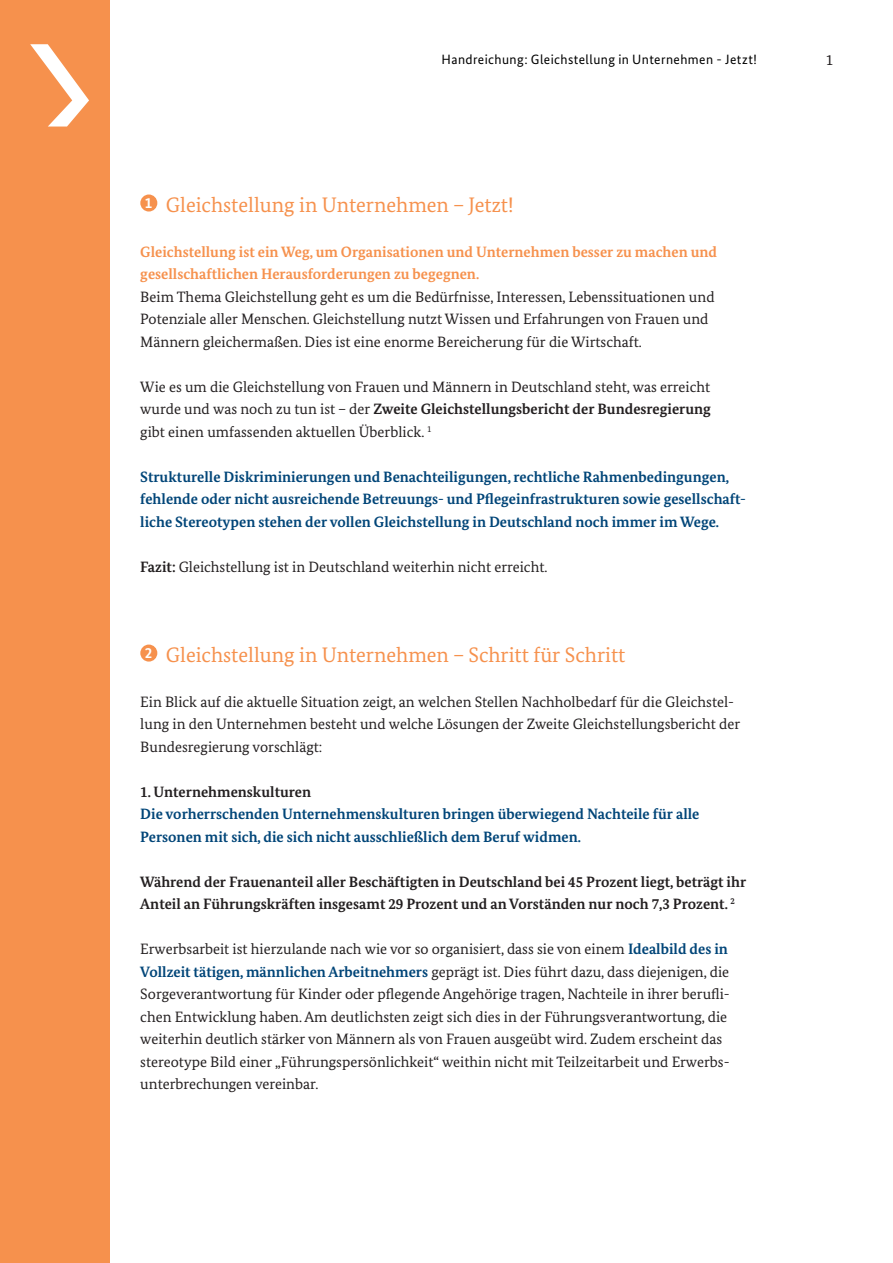
<style>
.page{position:relative;width:893px;height:1263px;background:#fff}
.page>*{position:absolute;margin:0;border:0;box-sizing:border-box;transform-origin:0 0}
.t1{font:21px "Bundes Serif";color:#f6914d}
.t2{font:15px/22.5px "Bundes Serif";color:#231f20}
.t3{font:700 15px/22.5px "Bundes Serif";color:#004578}
.t4{font:700 15px/22.5px "Bundes Serif";color:#231f20}
.t5{font:700 15px/22.5px "Bundes Serif";color:#f6914d}
.t6{font:13.5px "Bundes Sans";letter-spacing:.03em;color:#000}
.s1{font-weight:700}
.s2{font-weight:700;color:#004578}
</style>
<div class="page">
<div style="left:0;top:0;width:110px;height:1263px;background:#f6914d"></div>
<svg style="left:30px;top:44px;width:59px;height:83px"></svg>
<div style="left:140px;top:194px;width:17px;height:18px;background:#f6914d;border-radius:50%"></div>
<div style="left:140px;top:644px;width:17px;height:18px;background:#f6914d;border-radius:50%"></div>
<p class="t6" style="left:442px;top:51px;width:317px">Handreichung: Gleichstellung in Unternehmen - Jetzt!</p>
<p class="t2" style="left:826px;top:48px;width:9px">1</p>
<h1 class="t1" style="left:145px;top:191px;width:370px"><sup>1</sup> Gleichstellung in Unternehmen – Jetzt!</h1>
<p class="t5" style="left:140px;top:240px;width:578px">Gleichstellung ist ein Weg, um Organisationen und Unternehmen besser zu machen und gesellschaftlichen Herausforderungen zu begegnen.</p>
<p class="t2" style="left:140px;top:285px;width:576px">Beim Thema Gleichstellung geht es um die Bedürfnisse, Interessen, Lebenssituationen und<br>Potenziale aller Menschen. Gleichstellung nutzt Wissen und Erfahrungen von Frauen und<br>Männern gleichermaßen. Dies ist eine enorme Bereicherung für die Wirtschaft.</p>
<p class="t2" style="left:140px;top:375px;width:572px;text-align:justify">Wie es um die Gleichstellung von Frauen und Männern in Deutschland steht, was erreicht wurde und was noch zu tun ist – der <span class="s1">Zweite Gleichstellungsbericht der Bundesregierung </span>gibt einen umfassenden aktuellen Überblick. <sup>1</sup></p>
<p class="t3" style="left:140px;top:465px;width:607px">Strukturelle Diskriminierungen und Benachteiligungen, rechtliche Rahmenbedingungen, fehlende oder nicht ausreichende Betreuungs- und Pflegeinfrastrukturen sowie gesellschaft&shy;liche Stereotypen stehen der vollen Gleichstellung in Deutschland noch immer im Wege.</p>
<p class="t2" style="left:140px;top:555px;width:409px"><span class="s1">Fazit:</span> Gleichstellung ist in Deutschland weiterhin nicht erreicht.</p>
<h1 class="t1" style="left:145px;top:641px;width:482px"><sup>2</sup> Gleichstellung in Unternehmen – Schritt für Schritt</h1>
<p class="t2" style="left:140px;top:690px;width:601px">Ein Blick auf die aktuelle Situation zeigt, an welchen Stellen Nachholbedarf für die Gleichstel&shy;lung in den Unternehmen besteht und welche Lösungen der Zweite Gleichstellungsbericht der<br>Bundesregierung vorschlägt:</p>
<p class="t4" style="left:140px;top:780px;width:172px">1. Unternehmenskulturen</p>
<p class="t3" style="left:140px;top:802px;width:561px">Die vorherrschenden Unternehmenskulturen bringen überwiegend Nachteile für alle<br>Personen mit sich, die sich nicht ausschließlich dem Beruf widmen.</p>
<p class="t4" style="left:140px;top:870px;width:607px">Während der Frauenanteil aller Beschäftigten in Deutschland bei 45 Prozent liegt, beträgt ihr<br>Anteil an Führungskräften insgesamt 29 Prozent und an Vorständen nur noch 7,3 Prozent. <sup>2</sup></p>
<p class="t2" style="left:140px;top:937px;width:591px">Erwerbsarbeit ist hierzulande nach wie vor so organisiert, dass sie von einem <span class="s2">Idealbild des in Vollzeit tätigen, männlichen Arbeitnehmers</span> geprägt ist. Dies führt dazu, dass diejenigen, die Sorgeverantwortung für Kinder oder pflegende Angehörige tragen, Nachteile in ihrer berufli&shy;chen Entwicklung haben. Am deutlichsten zeigt sich dies in der Führungsverantwortung, die weiterhin deutlich stärker von Männern als von Frauen ausgeübt wird. Zudem erscheint das stereotype Bild einer „Führungspersönlichkeit“ weithin nicht mit Teilzeitarbeit und Erwerbs&shy;unterbrechungen vereinbar.</p>
</div>
